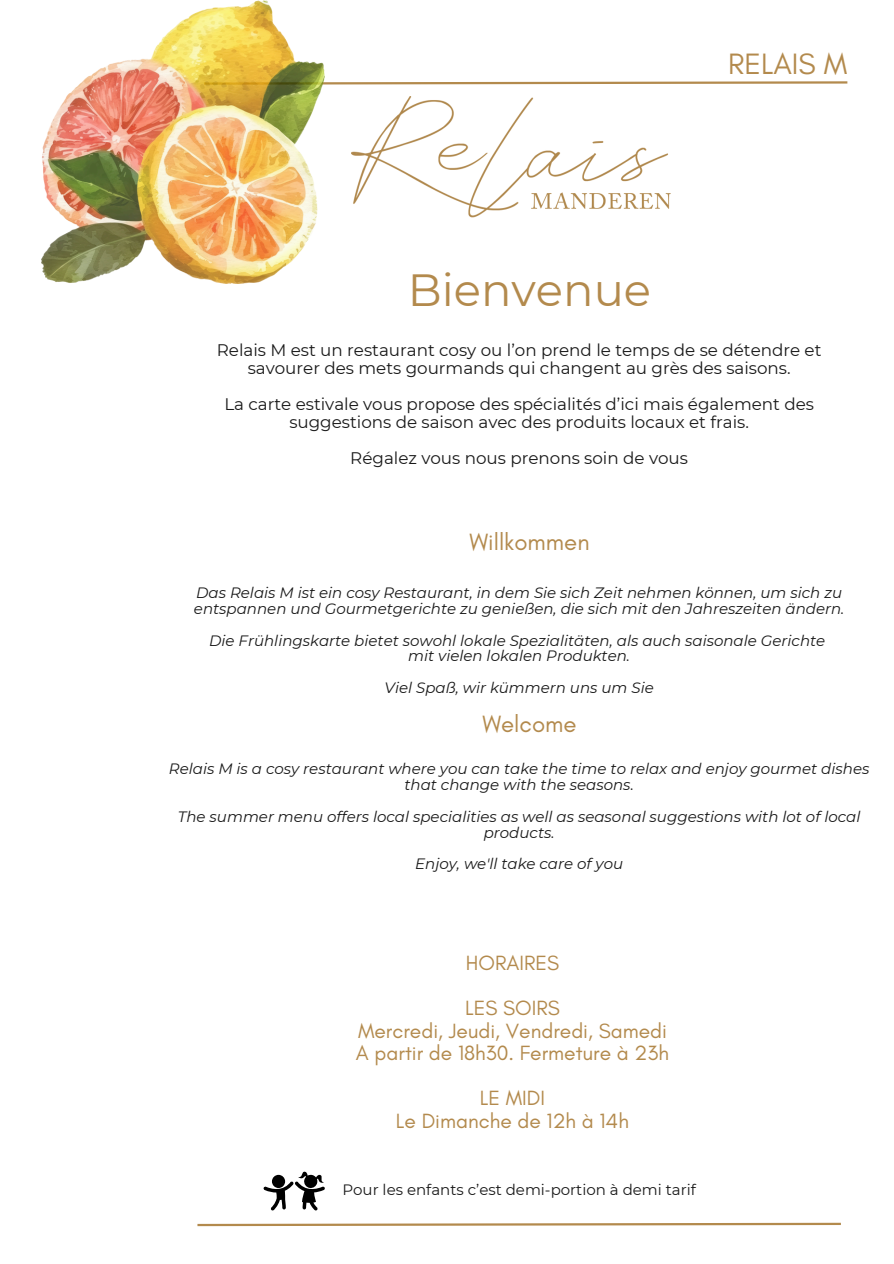
<style>
.page{position:relative;width:894px;height:1264px;background:#fff}
.page>*{position:absolute;margin:0;border:0;box-sizing:border-box;transform-origin:0 0}
.t1{font:45px "Montserrat";color:#b38a4d}
.t2{font:30px "Glacial Indifference";color:#b38a4d}
.t3{font:24px "Glacial Indifference";color:#b38a4d}
.t4{font:21px/22.5px "Glacial Indifference";color:#b38a4d;text-align:center}
.t5{font:16.8px/18px "Montserrat";color:#191919;text-align:center}
.t6{font:italic 15px/15.8px "Montserrat";color:#191919;text-align:center}
.t7{font:15px "Montserrat";color:#191919}
</style>
<div class="page">
<svg style="left:324px;top:81px;width:524px;height:4px"></svg>
<svg style="left:197px;top:1222px;width:644px;height:5px"></svg>
<svg style="left:263px;top:1171px;width:62px;height:39px"></svg>
<img style="left:352px;top:97px;width:319px;height:121px">
<img style="left:42px;top:0;width:282px;height:283px">
<p class="t1" style="left:407px;top:262px;width:245px">Bienvenue</p>
<h6 class="t2" style="left:728px;top:46px;width:121px">RELAIS M</h6>
<h6 class="t5" style="left:217px;top:341px;width:606px">Relais M est un restaurant cosy ou l’on prend le temps de se détendre et savourer des mets gourmands qui changent au grès des saisons.</h6>
<h3 class="t5" style="left:224px;top:395px;width:591px">La carte estivale vous propose des spécialités d’ici mais également des suggestions de saison avec des produits locaux et frais.</h3>
<h3 class="t5" style="left:350px;top:449px;width:339px">Régalez vous nous prenons soin de vous</h3>
<p class="t3" style="left:469px;top:527px;width:122px">Willkommen</p>
<p class="t6" style="left:194px;top:585px;width:651px;text-align:left">Das Relais M ist ein cosy Restaurant, in dem Sie sich Zeit nehmen können, um sich zu entspannen und Gourmetgerichte zu genießen, die sich mit den Jahreszeiten ändern.</p>
<p class="t6" style="left:209px;top:632px;width:617px">Die Frühlingskarte bietet sowohl lokale Spezialitäten, als auch saisonale Gerichte</p>
<p class="t6" style="left:408px;top:648px;width:223px">mit vielen lokalen Produkten.</p>
<p class="t6" style="left:384px;top:679px;width:270px">Viel Spaß, wir kümmern uns um Sie</p>
<h2 class="t3" style="left:482px;top:709px;width:96px">Welcome</h2>
<p class="t6" style="left:169px;top:761px;width:701px">Relais M is a cosy restaurant where you can take the time to relax and enjoy gourmet dishes that change with the seasons.</p>
<p class="t6" style="left:178px;top:808px;width:684px">The summer menu offers local specialities as well as seasonal suggestions with lot of local products.</p>
<p class="t6" style="left:415px;top:855px;width:209px">Enjoy, we'll take care of you</p>
<p class="t4" style="left:465px;top:951px;width:95px">HORAIRES</p>
<h1 class="t4" style="left:356px;top:996px;width:314px">LES SOIRS<br>Mercredi, Jeudi, Vendredi, Samedi<br>A partir de 18h30. Fermeture à 23h</h1>
<h6 class="t4" style="left:396px;top:1086px;width:234px">LE MIDI<br>Le Dimanche de 12h à 14h</h6>
<h4 class="t7" style="left:342px;top:1180px;width:355px">Pour les enfants c’est demi-portion à demi tarif</h4>
</div>
